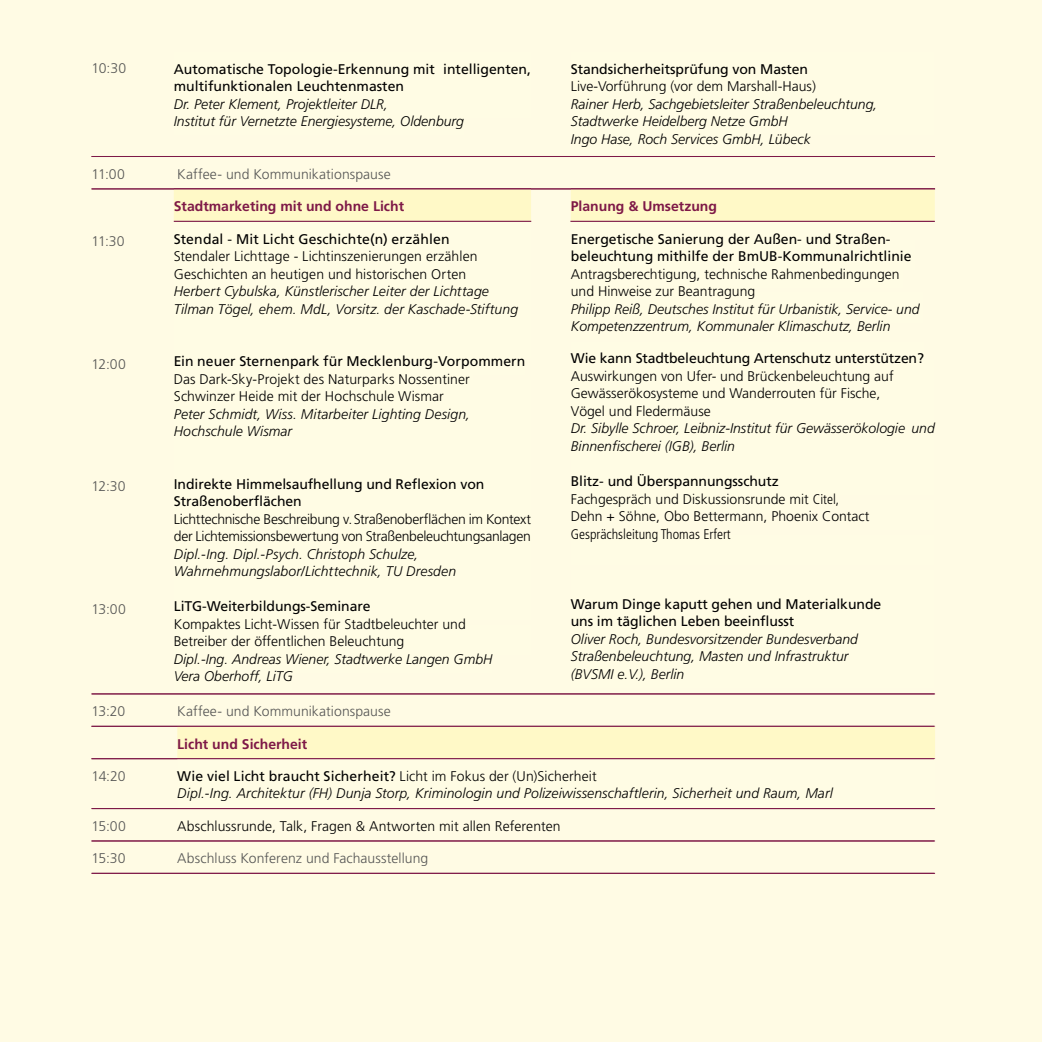
<style>
.page{position:relative;width:1042px;height:1042px;background:#fffbe4}
.page>*{position:absolute;margin:0;border:0;box-sizing:border-box;transform-origin:0 0}
.t1{font:italic 300 14px/17.5px "Frutiger";color:#000}
.t2{font:300 14px/17.5px "Frutiger";color:#000}
.t3{font:14px/17.5px "Frutiger";letter-spacing:-.005em;color:#000}
.t4{font:300 14px "Frutiger";letter-spacing:.005em;color:#565655}
.t5{font:300 14px/17.5px "Frutiger";letter-spacing:-.025em;color:#000}
.t6{font:700 14px "Frutiger";color:#7e1947}
.t7{font:300 condensed 14px "Frutiger";color:#000}
.s1{font-weight:400}
.s2{font-stretch:condensed}
.s3{font-weight:400;font-style:normal}
.s4{font-style:normal}
</style>
<div class="page">
<hr style="left:92px;top:156px;width:843px;height:1px;background:#7e1947">
<hr style="left:92px;top:189px;width:843px;height:1px;background:#7e1947">
<hr style="left:92px;top:693px;width:843px;height:1px;background:#7e1947">
<hr style="left:92px;top:758px;width:843px;height:1px;background:#7e1947">
<div style="left:177px;top:726px;width:758px;height:32px;background:#fff9c7"></div>
<hr style="left:92px;top:808px;width:843px;height:1px;background:#7e1947">
<hr style="left:92px;top:840px;width:843px;height:1px;background:#7e1947">
<hr style="left:92px;top:873px;width:843px;height:1px;background:#7e1947">
<div style="left:174px;top:189px;width:357px;height:32px;background:#fff9c7"></div>
<hr style="left:571px;top:221px;width:364px;height:1px;background:#7e1947">
<div style="left:571px;top:189px;width:364px;height:32px;background:#fff9c7"></div>
<hr style="left:92px;top:188px;width:843px;height:1px;background:#7e1947">
<hr style="left:174px;top:221px;width:357px;height:1px;background:#7e1947">
<hr style="left:91px;top:758px;width:843px;height:1px;background:#7e1947">
<hr style="left:91px;top:726px;width:843px;height:1px;background:#7e1947">
<hr style="left:91px;top:840px;width:843px;height:1px;background:#7e1947">
<hr style="left:570px;top:221px;width:364px;height:1px;background:#7e1947">
<p class="t4" style="left:92px;top:60px;width:36px">10:30</p>
<p class="t3" style="left:174px;top:60px;width:359px">Automatische Topologie-Erkennung mit intelligenten, multifunktionalen Leuchtenmasten</p>
<p class="t1" style="left:174px;top:95px;width:292px">Dr. Peter Klement, Projektleiter DLR,<br>Institut für Vernetzte Energiesysteme, Oldenburg</p>
<p class="t4" style="left:92px;top:166px;width:35px">11:00</p>
<p class="t4" style="left:177px;top:166px;width:215px">Kaffee- und Kommunikationspause</p>
<p class="t4" style="left:92px;top:233px;width:35px">11:30</p>
<p class="t4" style="left:92px;top:356px;width:36px">12:00</p>
<p class="t4" style="left:92px;top:478px;width:36px">12:30</p>
<p class="t4" style="left:92px;top:601px;width:36px">13:00</p>
<p class="t6" style="left:174px;top:198px;width:232px">Stadtmarketing mit und ohne Licht</p>
<p class="t3" style="left:174px;top:230px;width:277px">Stendal - Mit Licht Geschichte(n) erzählen</p>
<p class="t2" style="left:174px;top:247px;width:305px">Stendaler Lichttage - Lichtinszenierungen erzählen<br>Geschichten an heutigen und historischen Orten</p>
<p class="t1" style="left:174px;top:282px;width:346px">Herbert Cybulska, Künstlerischer Leiter der Lichttage<br>Tilman Tögel, ehem. MdL, Vorsitz. der Kaschade-Stiftung</p>
<p class="t3" style="left:174px;top:352px;width:353px">Ein neuer Sternenpark für Mecklenburg-Vorpommern</p>
<p class="t2" style="left:174px;top:370px;width:298px">Das Dark-Sky-Projekt des Naturparks Nossentiner<br>Schwinzer Heide mit der Hochschule Wismar</p>
<p class="t1" style="left:174px;top:405px;width:298px">Peter Schmidt, Wiss. Mitarbeiter Lighting Design,<br>Hochschule Wismar</p>
<p class="t3" style="left:174px;top:475px;width:312px">Indirekte Himmelsaufhellung und Reflexion von<br>Straßenoberflächen</p>
<p class="t5" style="left:174px;top:510px;width:359px">Lichttechnische Beschreibung v.Straßenoberflächen im Kontext der Lichtemissionsbewertung von Straßenbeleuchtungsanlagen</p>
<p class="t1" style="left:174px;top:545px;width:284px">Dipl.-Ing. Dipl.-Psych. Christoph Schulze,<br>Wahrnehmungslabor/Lichttechnik, TU Dresden</p>
<p class="t3" style="left:174px;top:597px;width:198px">LiTG-Weiterbildungs-Seminare</p>
<p class="t2" style="left:174px;top:615px;width:294px">Kompaktes Licht-Wissen für Stadtbeleuchter und<br>Betreiber der öffentlichen Beleuchtung</p>
<p class="t1" style="left:174px;top:650px;width:320px">Dipl.-Ing. Andreas Wiener, Stadtwerke Langen GmbH<br>Vera Oberhoff, LiTG</p>
<p class="t3" style="left:571px;top:60px;width:239px">Standsicherheitsprüfung von Masten</p>
<p class="t2" style="left:571px;top:78px;width:247px">Live-Vorführung (vor dem Marshall-Haus)</p>
<p class="t1" style="left:571px;top:95px;width:308px">Rainer Herb, Sachgebietsleiter Straßenbeleuchtung,<br>Stadtwerke Heidelberg Netze GmbH<br>Ingo Hase, Roch Services GmbH, Lübeck</p>
<p class="t6" style="left:571px;top:198px;width:148px">Planung &amp; Umsetzung</p>
<p class="t3" style="left:571px;top:230px;width:342px">Energetische Sanierung der Außen- und Straßen&shy;beleuchtung mithilfe der BmUB-Kommunalrichtlinie</p>
<p class="t2" style="left:571px;top:265px;width:330px">Antragsberechtigung, technische Rahmenbedingungen und Hinweise zur Beantragung</p>
<p class="t1" style="left:571px;top:300px;width:350px">Philipp Reiß, Deutsches Institut für Urbanistik, Service- und<br>Kompetenzzentrum, Kommunaler Klimaschutz, Berlin</p>
<p class="t3" style="left:571px;top:350px;width:355px">Wie kann Stadtbeleuchtung Artenschutz unterstützen?</p>
<p class="t2" style="left:571px;top:367px;width:324px">Auswirkungen von Ufer- und Brückenbeleuchtung auf<br>Gewässerökosysteme und Wanderrouten für Fische,<br>Vögel und Fledermäuse</p>
<p class="t1" style="left:571px;top:420px;width:365px">Dr. Sibylle Schroer, Leibniz-Institut für Gewässerökologie und<br>Binnenfischerei (IGB), Berlin</p>
<p class="t2" style="left:571px;top:472px;width:300px"><span class="s1">Blitz- und Überspannungsschutz<br></span>Fachgespräch und Diskussionsrunde mit <span class="s2">Citel,<br></span>Dehn + Söhne, Obo Bettermann, Phoenix Contact</p>
<p class="t7" style="left:571px;top:526px;width:161px">Gesprächsleitung Thomas Erfert</p>
<p class="t3" style="left:571px;top:595px;width:312px">Warum Dinge kaputt gehen und Materialkunde uns im täglichen Leben beeinflusst</p>
<p class="t1" style="left:571px;top:630px;width:289px">Oliver Roch, Bundesvorsitzender Bundesverband<br>Straßenbeleuchtung, Masten und Infrastruktur (BVSMI e.V.), Berlin</p>
<p class="t4" style="left:92px;top:703px;width:35px">13:20</p>
<p class="t4" style="left:177px;top:703px;width:215px">Kaffee- und Kommunikationspause</p>
<p class="t6" style="left:177px;top:735px;width:131px">Licht und Sicherheit</p>
<p class="t4" style="left:92px;top:768px;width:36px">14:20</p>
<p class="t1" style="left:177px;top:767px;width:657px"><span class="s3">Wie viel Licht braucht Sicherheit?</span> <span class="s4">Licht im Fokus der (Un)Sicherheit<br></span>Dipl.-Ing. Architektur (FH) Dunja Storp, Kriminologin und Polizeiwissenschaftlerin, Sicherheit und Raum, Marl</p>
<p class="t4" style="left:92px;top:818px;width:36px">15:00</p>
<p class="t2" style="left:177px;top:817px;width:385px">Abschlussrunde, Talk, Fragen &amp; Antworten mit allen Referenten</p>
<p class="t4" style="left:92px;top:850px;width:36px">15:30</p>
<p class="t4" style="left:177px;top:850px;width:252px">Abschluss Konferenz und Fachausstellung</p>
</div>
